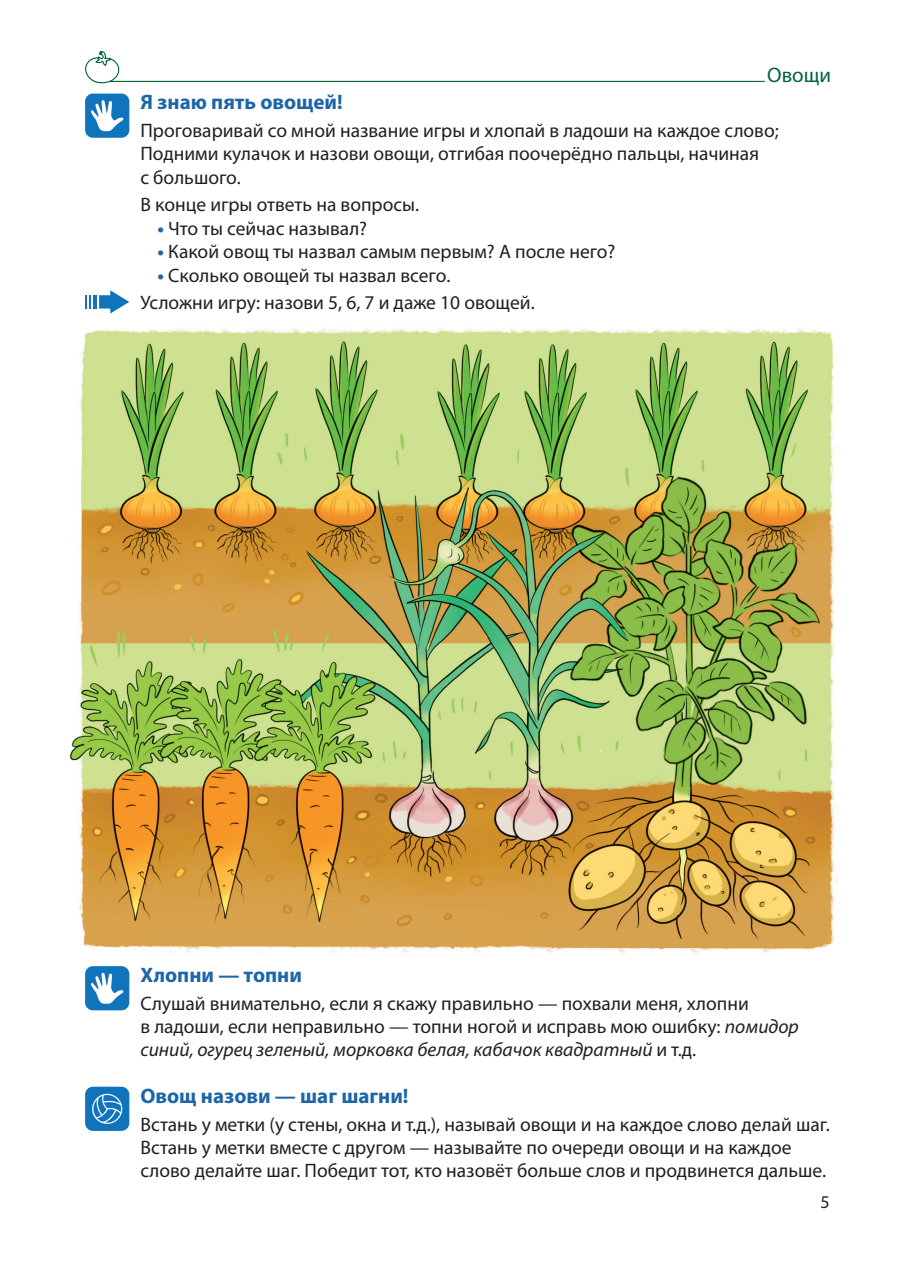
<style>
.page{position:relative;width:915px;height:1276px;background:#fff}
.page>*{position:absolute;margin:0;border:0;box-sizing:border-box;transform-origin:0 0}
.t1{font:700 21px "Myriad Pro";color:#1c65a8}
.t2{font:21px "Myriad Pro";color:#006436}
.t3{font:19.5px/23.4px "Myriad Pro";color:#231f20}
.t4{font:18px "Myriad Pro";color:#231f20}
.s1{font-weight:700;color:#1c65a8}
.s2{font-style:italic}
</style>
<div class="page">
<div style="left:85px;top:1086px;width:44px;height:45px;background:#1074bc;border-radius:8px"></div>
<svg style="left:92px;top:1093px;width:30px;height:31px"></svg>
<svg style="left:85px;top:51px;width:36px;height:33px"></svg>
<hr style="left:109px;top:81px;width:655px;height:1px;background:#006436">
<div style="left:85px;top:94px;width:44px;height:44px;background:#1074bc;border-radius:8px"></div>
<svg style="left:91px;top:100px;width:32px;height:31px"></svg>
<div style="left:85px;top:966px;width:44px;height:44px;background:#1074bc;border-radius:8px"></div>
<svg style="left:91px;top:972px;width:32px;height:31px"></svg>
<svg style="left:99px;top:290px;width:30px;height:23px"></svg>
<hr style="left:93px;top:295px;width:4px;height:13px;background:#1074bc">
<svg style="left:85px;top:295px;width:6px;height:13px"></svg>
<img style="left:71px;top:324px;width:767px;height:632px">
<p class="t2" style="left:767px;top:62px;width:65px">Овощи</p>
<p class="t1" style="left:140px;top:89px;width:204px">Я знаю пять овощей!</p>
<p class="t3" style="left:140px;top:118px;width:639px">Проговаривай со мной название игры и хлопай в ладоши на каждое слово;<br>Подними кулачок и назови овощи, отгибая поочерёдно пальцы, начиная<br>с большого.</p>
<p class="t3" style="left:140px;top:193px;width:280px">В конце игры ответь на вопросы.</p>
<p class="t3" style="left:157px;top:216px;width:211px"><span class="s1">•</span> Что ты сейчас называл?</p>
<p class="t3" style="left:157px;top:240px;width:459px"><span class="s1">•</span> Какой овощ ты назвал самым первым? А после него?</p>
<p class="t3" style="left:140px;top:261px;width:395px;line-height:27.6px;text-indent:17px"><span class="s1">•</span> Сколько овощей ты назвал всего.<br>Усложни игру: назови 5, 6, 7 и даже 10 овощей.</p>
<p class="t1" style="left:140px;top:961px;width:163px">Хлопни — топни</p>
<p class="t3" style="left:140px;top:991px;width:659px">Слушай внимательно, если я скажу правильно — похвали меня, хлопни<br>в ладоши, если неправильно — топни ногой и исправь мою ошибку: <span class="s2">помидор синий, огурец зеленый, морковка белая, кабачок квадратный</span> и т.д.</p>
<p class="t1" style="left:140px;top:1082px;width:269px">Овощ назови — шаг шагни!</p>
<p class="t3" style="left:140px;top:1112px;width:690px">Встань у метки (у стены, окна и т.д.), называй овощи и на каждое слово делай шаг.<br>Встань у метки вместе с другом — называйте по очереди овощи и на каждое слово делайте шаг. Победит тот, кто назовёт больше слов и продвинется дальше.</p>
<p class="t4" style="left:820px;top:1190px;width:11px">5</p>
</div>
